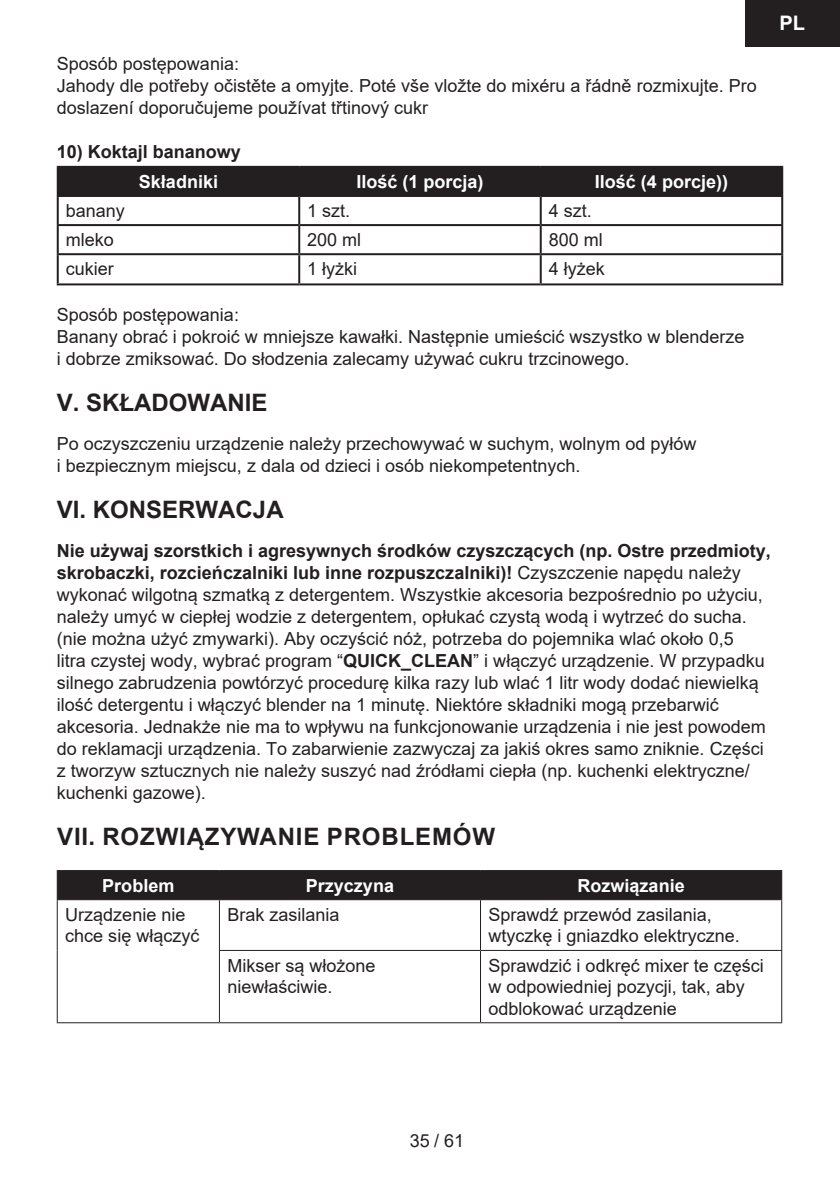
<style>
.page{position:relative;width:840px;height:1191px;background:#fff}
.page>*{position:absolute;margin:0;border:0;box-sizing:border-box;transform-origin:0 0}
.t1{font:700 24px "Arial";color:#231f20}
.t2{font:700 24px "Arial";letter-spacing:.035em;color:#231f20}
.t3{font:700 20px "Arial";color:#fff}
.t4{font:18px/22px "Arial";color:#231f20}
.t5{font:700 18px "Arial";color:#fff}
.t6{font:700 18px "Arial";color:#231f20}
.s1{font-weight:700}
</style>
<div class="page">
<div style="left:59px;top:168px;width:721px;height:27px;background:#231f20"></div>
<hr style="left:57px;top:166px;width:242px;height:2px;background:#231f20">
<hr style="left:57px;top:168px;width:2px;height:27px;background:#231f20">
<hr style="left:299px;top:166px;width:241px;height:2px;background:#231f20">
<hr style="left:298px;top:168px;width:2px;height:27px;background:#231f20">
<hr style="left:540px;top:166px;width:242px;height:2px;background:#231f20">
<hr style="left:539px;top:168px;width:2px;height:27px;background:#231f20">
<hr style="left:780px;top:168px;width:2px;height:27px;background:#231f20">
<hr style="left:57px;top:195px;width:242px;height:2px;background:#231f20">
<hr style="left:57px;top:197px;width:2px;height:27px;background:#231f20">
<hr style="left:299px;top:195px;width:241px;height:2px;background:#231f20">
<hr style="left:298px;top:197px;width:2px;height:27px;background:#231f20">
<hr style="left:540px;top:195px;width:242px;height:2px;background:#231f20">
<hr style="left:539px;top:197px;width:2px;height:27px;background:#231f20">
<hr style="left:780px;top:197px;width:2px;height:27px;background:#231f20">
<hr style="left:57px;top:224px;width:242px;height:2px;background:#231f20">
<hr style="left:57px;top:226px;width:2px;height:27px;background:#231f20">
<hr style="left:299px;top:224px;width:241px;height:2px;background:#231f20">
<hr style="left:298px;top:226px;width:2px;height:27px;background:#231f20">
<hr style="left:540px;top:224px;width:242px;height:2px;background:#231f20">
<hr style="left:539px;top:226px;width:2px;height:27px;background:#231f20">
<hr style="left:780px;top:226px;width:2px;height:27px;background:#231f20">
<hr style="left:57px;top:253px;width:242px;height:2px;background:#231f20">
<hr style="left:57px;top:255px;width:2px;height:28px;background:#231f20">
<hr style="left:299px;top:253px;width:241px;height:2px;background:#231f20">
<hr style="left:298px;top:255px;width:2px;height:28px;background:#231f20">
<hr style="left:540px;top:253px;width:242px;height:2px;background:#231f20">
<hr style="left:539px;top:255px;width:2px;height:28px;background:#231f20">
<hr style="left:780px;top:255px;width:2px;height:28px;background:#231f20">
<hr style="left:57px;top:283px;width:242px;height:2px;background:#231f20">
<hr style="left:299px;top:283px;width:241px;height:2px;background:#231f20">
<hr style="left:540px;top:283px;width:242px;height:2px;background:#231f20">
<div style="left:57px;top:870px;width:724px;height:29px;background:#231f20"></div>
<hr style="left:57px;top:899px;width:162px;height:1px;background:#231f20">
<hr style="left:57px;top:900px;width:1px;height:50px;background:#231f20">
<hr style="left:57px;top:950px;width:1px;height:72px;background:#231f20">
<hr style="left:219px;top:899px;width:261px;height:1px;background:#231f20">
<hr style="left:219px;top:900px;width:1px;height:50px;background:#231f20">
<hr style="left:480px;top:899px;width:301px;height:1px;background:#231f20">
<hr style="left:479px;top:900px;width:1px;height:50px;background:#231f20">
<hr style="left:780px;top:900px;width:1px;height:50px;background:#231f20">
<hr style="left:219px;top:950px;width:261px;height:1px;background:#231f20">
<hr style="left:219px;top:951px;width:1px;height:71px;background:#231f20">
<hr style="left:480px;top:950px;width:301px;height:1px;background:#231f20">
<hr style="left:479px;top:951px;width:1px;height:71px;background:#231f20">
<hr style="left:780px;top:951px;width:1px;height:71px;background:#231f20">
<hr style="left:57px;top:1022px;width:162px;height:1px;background:#231f20">
<hr style="left:219px;top:1022px;width:261px;height:1px;background:#231f20">
<hr style="left:480px;top:1022px;width:301px;height:1px;background:#231f20">
<div style="left:745px;top:0;width:94px;height:46px;background:#231f20"></div>
<p class="t4" style="left:57px;top:52px;width:701px">Sposób postępowania:<br>Jahody dle potřeby očistěte a omyjte. Poté vše vložte do mixéru a řádně rozmixujte. Pro doslazení doporučujeme používat třtinový cukr</p>
<p class="t6" style="left:57px;top:139px;width:186px">10) Koktajl bananowy</p>
<p class="t5" style="left:139px;top:169px;width:81px">Składniki</p>
<p class="t5" style="left:356px;top:169px;width:129px">Ilość (1 porcja)</p>
<p class="t5" style="left:594px;top:169px;width:135px">Ilość (4 porcje))</p>
<p class="t4" style="left:66px;top:200px;width:61px">banany</p>
<p class="t4" style="left:307px;top:200px;width:45px">1 szt.</p>
<p class="t4" style="left:548px;top:200px;width:45px">4 szt.</p>
<p class="t4" style="left:66px;top:229px;width:50px">mleko</p>
<p class="t4" style="left:307px;top:229px;width:56px">200 ml</p>
<p class="t4" style="left:548px;top:229px;width:56px">800 ml</p>
<p class="t4" style="left:66px;top:258px;width:50px">cukier</p>
<p class="t4" style="left:307px;top:258px;width:52px">1 łyżki</p>
<p class="t4" style="left:548px;top:258px;width:58px">4 łyżek</p>
<p class="t4" style="left:57px;top:304px;width:689px">Sposób postępowania:<br>Banany obrać i pokroić w mniejsze kawałki. Następnie umieścić wszystko w blenderze i dobrze zmiksować. Do słodzenia zalecamy używać cukru trzcinowego.</p>
<h1 class="t1" style="left:57px;top:386px;width:212px">V. SKŁADOWANIE</h1>
<p class="t4" style="left:57px;top:433px;width:641px">Po oczyszczeniu urządzenie należy przechowywać w suchym, wolnym od pyłów i bezpiecznym miejscu, z dala od dzieci i osób niekompetentnych.</p>
<h1 class="t1" style="left:57px;top:493px;width:228px">VI. KONSERWACJA</h1>
<p class="t4" style="left:57px;top:540px;width:715px"><span class="s1">Nie używaj szorstkich i agresywnych środków czyszczących (np. Ostre przedmioty, skrobaczki, rozcieńczalniki lub inne rozpuszczalniki)!</span> Czyszczenie napędu należy wykonać wilgotną szmatką z detergentem. Wszystkie akcesoria bezpośrednio po użyciu, należy umyć w ciepłej wodzie z detergentem, opłukać czystą wodą i wytrzeć do sucha. (nie można użyć zmywarki). Aby oczyścić nóż, potrzeba do pojemnika wlać około 0,5<br>litra czystej wody, wybrać program “<span class="s1">QUICK_CLEAN</span>” i włączyć urządzenie. W przypadku silnego zabrudzenia powtórzyć procedurę kilka razy lub wlać 1 litr wody dodać niewielką ilość detergentu i włączyć blender na 1 minutę. Niektóre składniki mogą przebarwić akcesoria. Jednakże nie ma to wpływu na funkcjonowanie urządzenia i nie jest powodem do reklamacji urządzenia. To zabarwienie zazwyczaj za jakiś okres samo zniknie. Części z tworzyw sztucznych nie należy suszyć nad źródłami ciepła (np. kuchenki elektryczne/ kuchenki gazowe).</p>
<h1 class="t2" style="left:57px;top:819px;width:439px">VII. ROZWIĄZYWANIE PROBLEMÓW</h1>
<p class="t5" style="left:102px;top:872px;width:74px">Problem</p>
<p class="t5" style="left:306px;top:872px;width:90px">Przyczyna</p>
<p class="t5" style="left:577px;top:872px;width:109px">Rozwiązanie</p>
<p class="t4" style="left:65px;top:903px;width:136px">Urządzenie nie chce się włączyć</p>
<p class="t4" style="left:227px;top:903px;width:114px">Brak zasilania</p>
<p class="t4" style="left:488px;top:903px;width:253px">Sprawdź przewód zasilania, wtyczkę i gniazdko elektryczne.</p>
<p class="t4" style="left:227px;top:954px;width:150px">Mikser są włożone niewłaściwie.</p>
<p class="t4" style="left:488px;top:954px;width:277px">Sprawdzić i odkręć mixer te części w odpowiedniej pozycji, tak, aby odblokować urządzenie</p>
<p class="t3" style="left:779px;top:9px;width:27px">PL</p>
<p class="t4" style="left:410px;top:1130px;width:56px">35 / 61</p>
</div>
